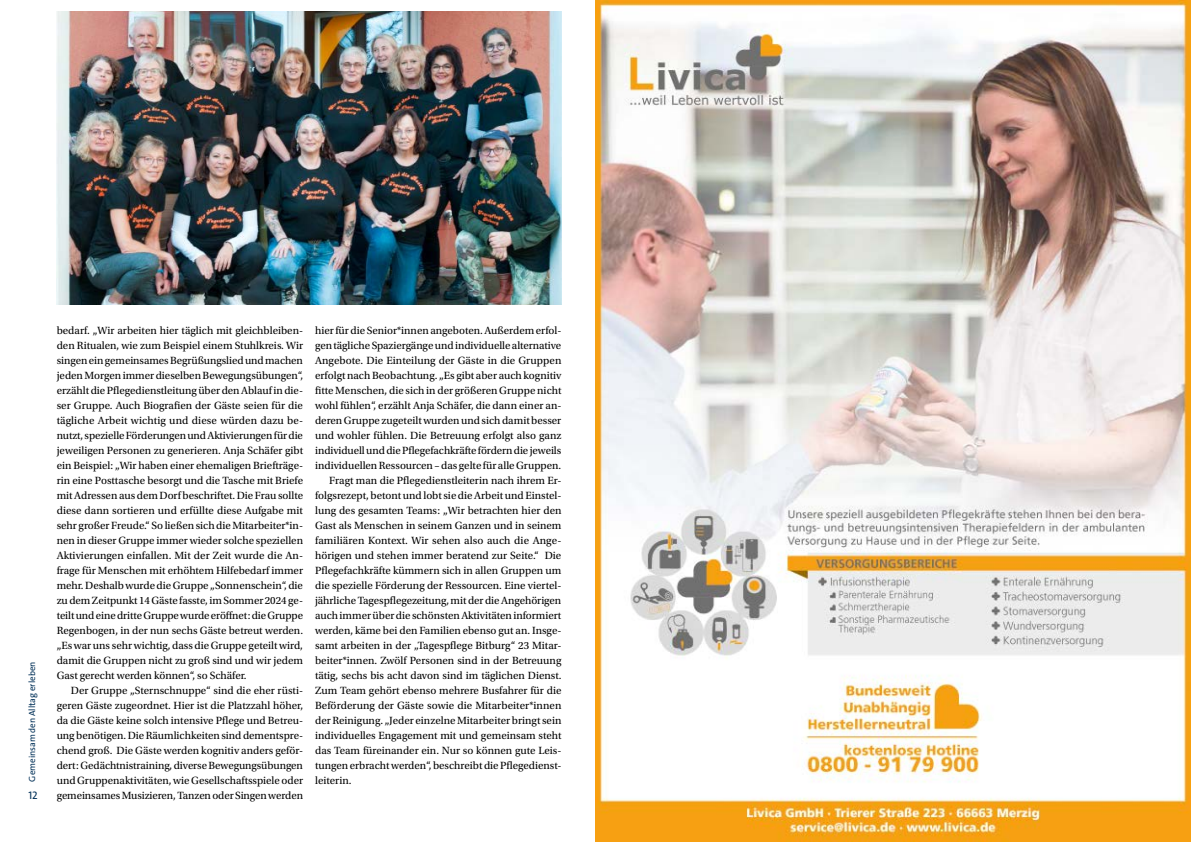
<style>
.page{position:relative;width:1191px;height:842px;background:#fff}
.page>*{position:absolute;margin:0;border:0;box-sizing:border-box;transform-origin:0 0}
.t1{font:11px/15px "Utopia Std";color:#000;text-align:justify}
.t2{font:11px "The Sans Regular Caps";color:#003058}
.t3{font:9px "The Sans";color:#003058}
</style>
<div class="page">
<img style="left:57px;top:11px;width:504px;height:293px">
<img style="left:595px;top:0;width:596px;height:842px">
<p class="t3" style="left:25px;top:782px;width:121px;rotate:-90deg">Gemeinsam den Alltag erleben</p>
<p class="t2" style="left:28px;top:789px;width:11px">12</p>
<p class="t1" style="left:57px;top:323px;width:248px">bedarf. „Wir arbeiten hier täglich mit gleichbleiben&shy;den Ritualen, wie zum Beispiel einem Stuhlkreis. Wir singen ein gemeinsames Begrüßungslied und machen jeden Morgen immer dieselben Bewegungsübungen“, erzählt die Pflegedienstleitung über den Ablauf in die&shy;ser Gruppe. Auch Biografien der Gäste seien für die tägliche Arbeit wichtig und diese würden dazu be&shy;nutzt, spezielle Förderungen und Aktivierungen für die jeweiligen Personen zu generieren. Anja Schäfer gibt ein Beispiel: „Wir haben einer ehemaligen Briefträge&shy;rin eine Posttasche besorgt und die Tasche mit Briefe mit Adressen aus dem Dorf beschriftet. Die Frau sollte diese dann sortieren und erfüllte diese Aufgabe mit sehr großer Freude.“ So ließen sich die Mitarbeiter*in&shy;nen in dieser Gruppe immer wieder solche speziellen Aktivierungen einfallen. Mit der Zeit wurde die An&shy;frage für Menschen mit erhöhtem Hilfebedarf immer mehr. Deshalb wurde die Gruppe „Sonnenschein“, die zu dem Zeitpunkt 14 Gäste fasste, im Sommer 2024 ge&shy;teilt und eine dritte Gruppe wurde eröffnet: die Gruppe Regenbogen, in der nun sechs Gäste betreut werden. „Es war uns sehr wichtig, dass die Gruppe geteilt wird, damit die Gruppen nicht zu groß sind und wir jedem Gast gerecht werden können“, so Schäfer.</p>
<p class="t1" style="left:57px;top:683px;width:248px;text-indent:14px">Der Gruppe „Sternschnuppe“ sind die eher rüsti&shy;geren Gäste zugeordnet. Hier ist die Platzzahl höher, da die Gäste keine solch intensive Pflege und Betreu&shy;ung benötigen. Die Räumlichkeiten sind dementspre&shy;chend groß. Die Gäste werden kognitiv anders geför&shy;dert: Gedächtnistraining, diverse Bewegungsübungen und Gruppenaktivitäten, wie Gesellschaftsspiele oder gemeinsames Musizieren, Tanzen oder Singen werden</p>
<p class="t1" style="left:315px;top:323px;width:248px">hier für die Senior*innen angeboten. Außerdem erfol-</p>
<p class="t1" style="left:315px;top:338px;width:248px">gen tägliche Spaziergänge und individuelle alternative</p>
<p class="t1" style="left:315px;top:353px;width:248px">Angebote. Die Einteilung der Gäste in die Gruppen</p>
<p class="t1" style="left:315px;top:368px;width:248px">erfolgt nach Beobachtung. „Es gibt aber auch kognitiv</p>
<p class="t1" style="left:315px;top:383px;width:248px">fitte Menschen, die sich in der größeren Gruppe nicht</p>
<p class="t1" style="left:315px;top:398px;width:248px">wohl fühlen“, erzählt Anja Schäfer, die dann einer an-</p>
<p class="t1" style="left:315px;top:413px;width:248px">deren Gruppe zugeteilt wurden und sich damit besser</p>
<p class="t1" style="left:315px;top:428px;width:248px">und wohler fühlen. Die Betreuung erfolgt also ganz</p>
<p class="t1" style="left:315px;top:443px;width:248px">individuell und die Pflegefachkräfte fördern die jeweils</p>
<p class="t1" style="left:315px;top:458px;width:248px">individuellen Ressourcen – das gelte für alle Gruppen.</p>
<p class="t1" style="left:329px;top:473px;width:234px">Fragt man die Pflegedienstleiterin nach ihrem Er-</p>
<p class="t1" style="left:315px;top:488px;width:248px">folgsrezept, betont und lobt sie die Arbeit und Einstel-</p>
<p class="t1" style="left:315px;top:503px;width:248px">lung des gesamten Teams: „Wir betrachten hier den</p>
<p class="t1" style="left:315px;top:518px;width:248px">Gast als Menschen in seinem Ganzen und in seinem</p>
<p class="t1" style="left:315px;top:533px;width:248px">familiären Kontext. Wir sehen also auch die Ange-</p>
<p class="t1" style="left:315px;top:548px;width:248px">hörigen und stehen immer beratend zur Seite.“ Die</p>
<p class="t1" style="left:315px;top:563px;width:248px">Pflegefachkräfte kümmern sich in allen Gruppen um</p>
<p class="t1" style="left:315px;top:578px;width:248px">die spezielle Förderung der Ressourcen. Eine viertel-</p>
<p class="t1" style="left:315px;top:593px;width:248px">jährliche Tagespflegezeitung, mit der die Angehörigen</p>
<p class="t1" style="left:315px;top:608px;width:248px">auch immer über die schönsten Aktivitäten informiert</p>
<p class="t1" style="left:315px;top:623px;width:248px">werden, käme bei den Familien ebenso gut an. Insge-</p>
<p class="t1" style="left:315px;top:638px;width:248px">samt arbeiten in der „Tagespflege Bitburg“ 23 Mitar-</p>
<p class="t1" style="left:315px;top:653px;width:248px">beiter*innen. Zwölf Personen sind in der Betreuung</p>
<p class="t1" style="left:315px;top:668px;width:248px">tätig, sechs bis acht davon sind im täglichen Dienst.</p>
<p class="t1" style="left:315px;top:683px;width:248px">Zum Team gehört ebenso mehrere Busfahrer für die</p>
<p class="t1" style="left:315px;top:698px;width:248px">Beförderung der Gäste sowie die Mitarbeiter*innen</p>
<p class="t1" style="left:315px;top:713px;width:248px">der Reinigung. „Jeder einzelne Mitarbeiter bringt sein</p>
<p class="t1" style="left:315px;top:728px;width:248px">individuelles Engagement mit und gemeinsam steht</p>
<p class="t1" style="left:315px;top:743px;width:248px">das Team füreinander ein. Nur so können gute Leis-</p>
<p class="t1" style="left:315px;top:758px;width:248px">tungen erbracht werden“, beschreibt die Pflegedienst-</p>
<p class="t1" style="left:315px;top:773px;width:38px">leiterin.</p>
</div>
